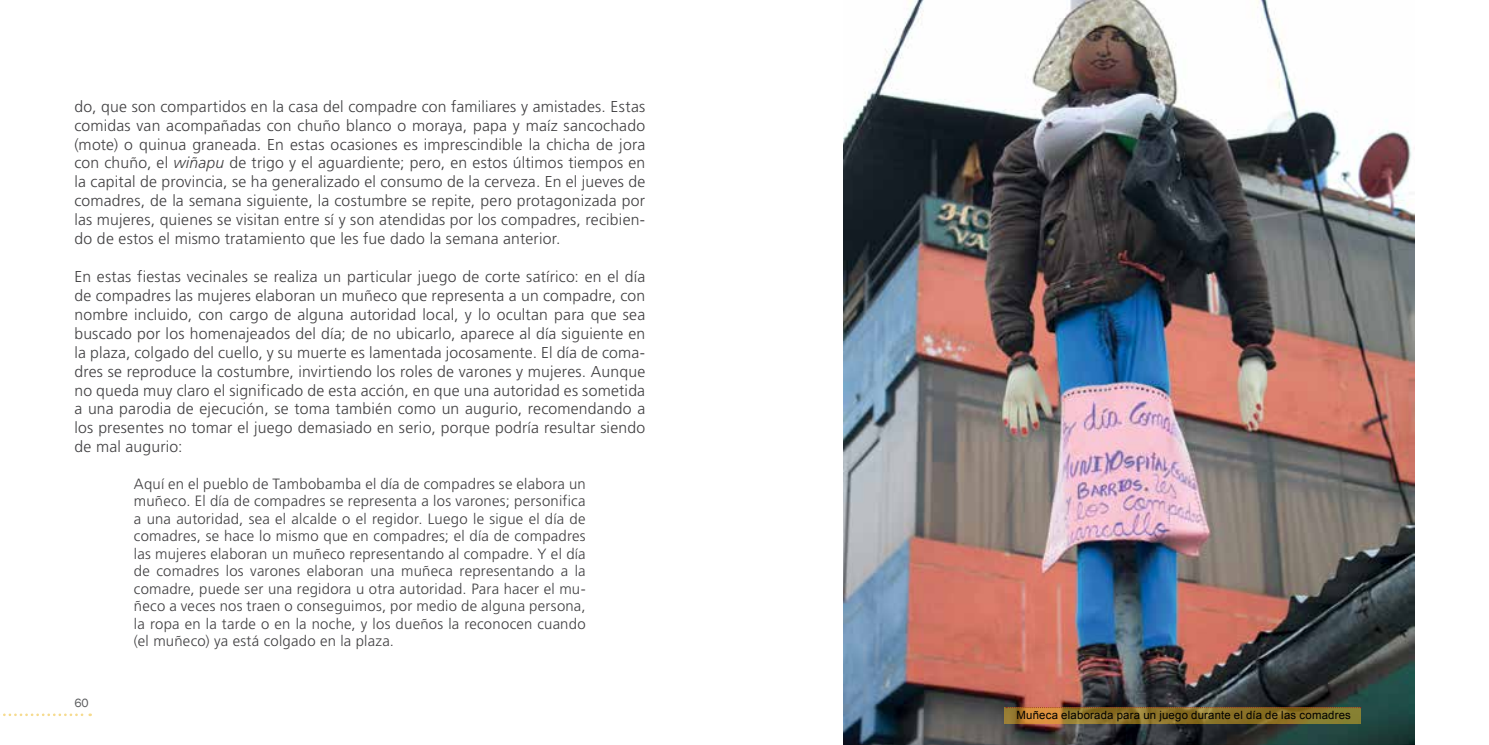
<style>
.page{position:relative;width:1489px;height:745px;background:#fff}
.page>*{position:absolute;margin:0;border:0;box-sizing:border-box;transform-origin:0 0}
.t1{font:300 15.75px/18.9px "Frutiger";letter-spacing:.015em;color:#414042;text-align:justify}
.t2{font:300 14.88px/17.5px "Frutiger";letter-spacing:.015em;color:#414042;text-align:justify}
.t3{font:12.25px "Franklin Gothic";color:#58595b}
.t4{font:11.38px "Arial";letter-spacing:.015em;color:#000}
.s1{font-style:italic}
</style>
<div class="page">
<svg style="left:3px;top:713px;width:88px;height:2px"></svg>
<img style="left:843px;top:0;width:571px;height:744px">
<svg style="left:1004px;top:707px;width:356px;height:16px;background:#94752b"></svg>
<svg style="left:1005px;top:706px;width:355px;height:1px"></svg>
<p class="t1" style="left:74px;top:97px;width:572px">do, que son compartidos en la casa del compadre con familiares y amistades. Estas comidas van acompañadas con chuño blanco o moraya, papa y maíz sancochado (mote) o quinua graneada. En estas ocasiones es imprescindible la chicha de jora con chuño, el <span class="s1">wiñapu</span> de trigo y el aguardiente; pero, en estos últimos tiempos en la capital de provincia, se ha generalizado el consumo de la cerveza. En el jueves de comadres, de la semana siguiente, la costumbre se repite, pero protagonizada por las mujeres, quienes se visitan entre sí y son atendidas por los compadres, recibien&shy;do de estos el mismo tratamiento que les fue dado la semana anterior.</p>
<p class="t1" style="left:74px;top:267px;width:572px">En estas fiestas vecinales se realiza un particular juego de corte satírico: en el día de compadres las mujeres elaboran un muñeco que representa a un compadre, con nombre incluido, con cargo de alguna autoridad local, y lo ocultan para que sea buscado por los homenajeados del día; de no ubicarlo, aparece al día siguiente en la plaza, colgado del cuello, y su muerte es lamentada jocosamente. El día de coma&shy;dres se reproduce la costumbre, invirtiendo los roles de varones y mujeres. Aunque no queda muy claro el significado de esta acción, en que una autoridad es sometida a una parodia de ejecución, se toma también como un augurio, recomendando a los presentes no tomar el juego demasiado en serio, porque podría resultar siendo de mal augurio:</p>
<p class="t2" style="left:134px;top:474px;width:453px">Aquí en el pueblo de Tambobamba el día de compadres se elabora un muñeco. El día de compadres se representa a los varones; personifica a una autoridad, sea el alcalde o el regidor. Luego le sigue el día de comadres, se hace lo mismo que en compadres; el día de compadres las mujeres elaboran un muñeco representando al compadre. Y el día de comadres los varones elaboran una muñeca representando a la comadre, puede ser una regidora u otra autoridad. Para hacer el mu&shy;ñeco a veces nos traen o conseguimos, por medio de alguna persona, la ropa en la tarde o en la noche, y los dueños la reconocen cuando (el muñeco) ya está colgado en la plaza.</p>
<p class="t3" style="left:74px;top:695px;width:16px">60</p>
<p class="t4" style="left:1016px;top:706px;width:336px">Muñeca elaborada para un juego durante el día de las comadres</p>
</div>
